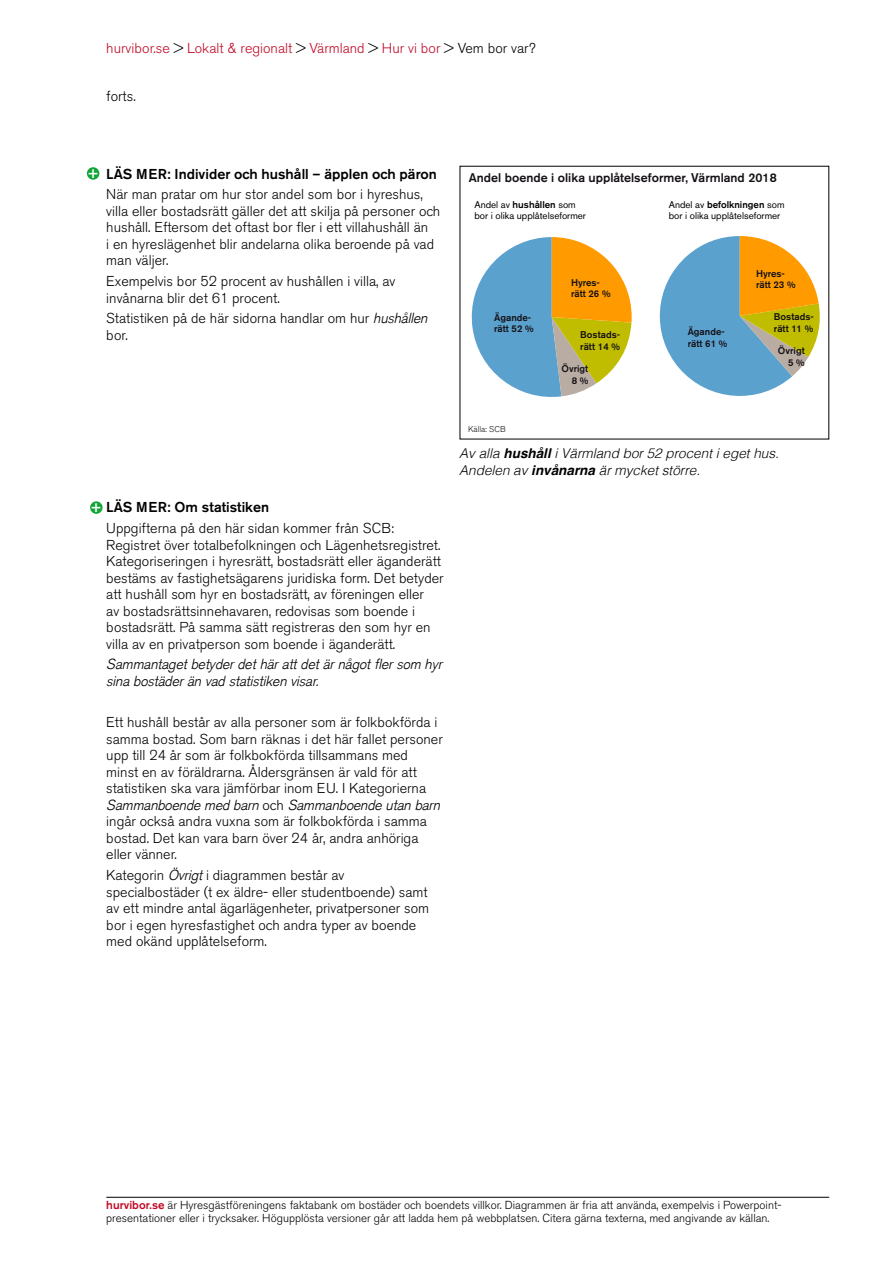
<style>
.page{position:relative;width:893px;height:1263px;background:#fff}
.page>*{position:absolute;margin:0;border:0;box-sizing:border-box;transform-origin:0 0}
.t1{font:500 15px "Akzidenz Grotesk BE";color:#fff}
.t2{font:300 14.25px/16.5px "Akzidenz Grotesk BE";color:#000}
.t3{font:italic 300 14.25px/16.5px "Akzidenz Grotesk";color:#000}
.t4{font:300 14.25px "Akzidenz Grotesk BE";color:#c10a27}
.t5{font:500 14.25px "Akzidenz Grotesk BE";color:#000}
.t6{font:italic 300 13.5px/16.5px "Helvetica";color:#000}
.t7{font:500 12.45px "Akzidenz Grotesk BE";color:#141015}
.t8{font:300 11.55px/13.5px "Akzidenz Grotesk BE";color:#000}
.t9{font:500 9.75px/11.7px "Akzidenz Grotesk BE";color:#141015}
.t10{font:9.75px/11.7px "Akzidenz Grotesk BE";color:#000}
.t11{font:300 8.4px "Akzidenz Grotesk BE";color:#141015}
.s1{color:#000}
.s2{font-family:"Akzidenz Grotesk";font-style:italic}
.s3{font-weight:500}
.s4{font-weight:700}
.s5{font-weight:500;font-size:15px;color:#fff}
.s6{font-family:"Akzidenz Grotesk BE";font-style:normal}
.s7{font-weight:500;color:#c10a27}
</style>
<div class="page">
<hr style="left:106px;top:1197px;width:723px;height:1px;background:#000">
<svg style="left:471px;top:237px;width:161px;height:160px"></svg>
<svg style="left:659px;top:236px;width:161px;height:160px"></svg>
<div style="left:87px;top:167px;width:12px;height:13px;background:#13a538;border-radius:50%"></div>
<div style="left:90px;top:501px;width:13px;height:13px;background:#13a538;border-radius:50%"></div>
<p class="t4" style="left:106px;top:40px;width:431px">hurvibor.se <span class="s1">&gt;</span> Lokalt &amp; regionalt <span class="s1">&gt;</span> Värmland <span class="s1">&gt;</span> Hur vi bor <span class="s1">&gt; Vem bor var?</span></p>
<p class="t2" style="left:106px;top:88px;width:31px">forts.</p>
<p class="t1" style="left:88px;top:163px;width:12px">+</p>
<p class="t5" style="left:106px;top:165px;width:332px">LÄS MER: Individer och hushåll – äpplen och päron</p>
<p class="t2" style="left:106px;top:186px;width:336px">När man pratar om hur stor andel som bor i hyreshus, villa eller bostadsrätt gäller det att skilja på personer och hushåll. Eftersom det oftast bor fler i ett villahushåll än<br>i en hyreslägenhet blir andelarna olika beroende på vad man väljer.</p>
<p class="t2" style="left:106px;top:273px;width:291px">Exempelvis bor 52 procent av hushållen i villa, av invånarna blir det 61 procent.</p>
<p class="t2" style="left:106px;top:310px;width:323px">Statistiken på de här sidorna handlar om hur <span class="s2">hushållen </span>bor.</p>
<p class="t7" style="left:469px;top:170px;width:310px">Andel boende i olika upplåtelseformer, Värmland 2018</p>
<p class="t10" style="left:474px;top:198px;width:113px">Andel av <span class="s3">hushållen</span> som bor i olika upplåtelseformer</p>
<p class="t10" style="left:669px;top:198px;width:117px">Andel av <span class="s3">befolkningen</span> som bor i olika upplåtelseformer</p>
<p class="t9" style="left:494px;top:311px;width:41px">Ägande&shy;rätt 52 %</p>
<p class="t11" style="left:468px;top:424px;width:39px">Källa: SCB</p>
<p class="t9" style="left:571px;top:276px;width:41px">Hyres&shy;rätt 26 %</p>
<p class="t9" style="left:580px;top:329px;width:42px">Bostads&shy;rätt 14 %</p>
<p class="t9" style="left:562px;top:363px;width:28px;text-align:right">Övrigt<br>8 %</p>
<p class="t9" style="left:756px;top:267px;width:41px">Hyres&shy;rätt 23 %</p>
<p class="t9" style="left:774px;top:311px;width:42px">Bostads-</p>
<p class="t9" style="left:688px;top:326px;width:39px">Ägande-</p>
<p class="t9" style="left:774px;top:323px;width:41px">rätt 11 %</p>
<p class="t9" style="left:688px;top:337px;width:41px">rätt 61 %</p>
<p class="t9" style="left:778px;top:345px;width:28px;text-align:right">Övrigt<br>5 %</p>
<p class="t6" style="left:459px;top:444px;width:321px">Av alla <span class="s4">hushåll</span> i Värmland bor 52 procent i eget hus.<br>Andelen av <span class="s4">invånarna</span> är mycket större.</p>
<p class="t2" style="left:106px;top:497px;width:289px;line-height:20.7px;text-indent:-15px"><span class="s5">+</span> <span class="s3">LÄS MER: Om statistiken<br></span>Uppgifterna på den här sidan kommer från SCB:</p>
<p class="t2" style="left:106px;top:537px;width:339px">Registret över totalbefolkningen och Lägenhetsregistret.<br>Kategoriseringen i hyresrätt, bostadsrätt eller äganderätt bestäms av fastighetsägarens juridiska form. Det betyder att hushåll som hyr en bostadsrätt, av föreningen eller<br>av bostadsrättsinnehavaren, redovisas som boende i bostadsrätt. På samma sätt registreras den som hyr en villa av en privatperson som boende i äganderätt.</p>
<p class="t3" style="left:106px;top:656px;width:337px">Sammantaget betyder det här att det är något fler som hyr sina bostäder än vad statistiken visar.</p>
<p class="t2" style="left:106px;top:714px;width:338px">Ett hushåll består av alla personer som är folkbokförda i samma bostad. Som barn räknas i det här fallet personer upp till 24 år som är folkbokförda tillsammans med minst en av föräldrarna. Åldersgränsen är vald för att statistiken ska vara jämförbar inom EU. I Kategorierna</p>
<p class="t3" style="left:106px;top:797px;width:335px">Sammanboende med barn <span class="s6">och</span> Sammanboende utan barn</p>
<p class="t2" style="left:106px;top:813px;width:322px">ingår också andra vuxna som är folkbokförda i samma bostad. Det kan vara barn över 24 år, andra anhöriga eller vänner.</p>
<p class="t2" style="left:106px;top:867px;width:324px">Kategorin <span class="s2">Övrigt</span> i diagrammen består av specialbostäder (t ex äldre- eller studentboende) samt av ett mindre antal ägarlägenheter, privatpersoner som bor i egen hyresfastighet och andra typer av boende med okänd upplåtelseform.</p>
<p class="t8" style="left:106px;top:1198px;width:677px"><span class="s7">hurvibor.se</span> är Hyresgästföreningens faktabank om bostäder och boendets villkor. Diagrammen är fria att använda, exempelvis i Powerpoint&shy;presentationer eller i trycksaker. Högupplösta versioner går att ladda hem på webbplatsen. Citera gärna texterna, med angivande av källan.</p>
</div>
